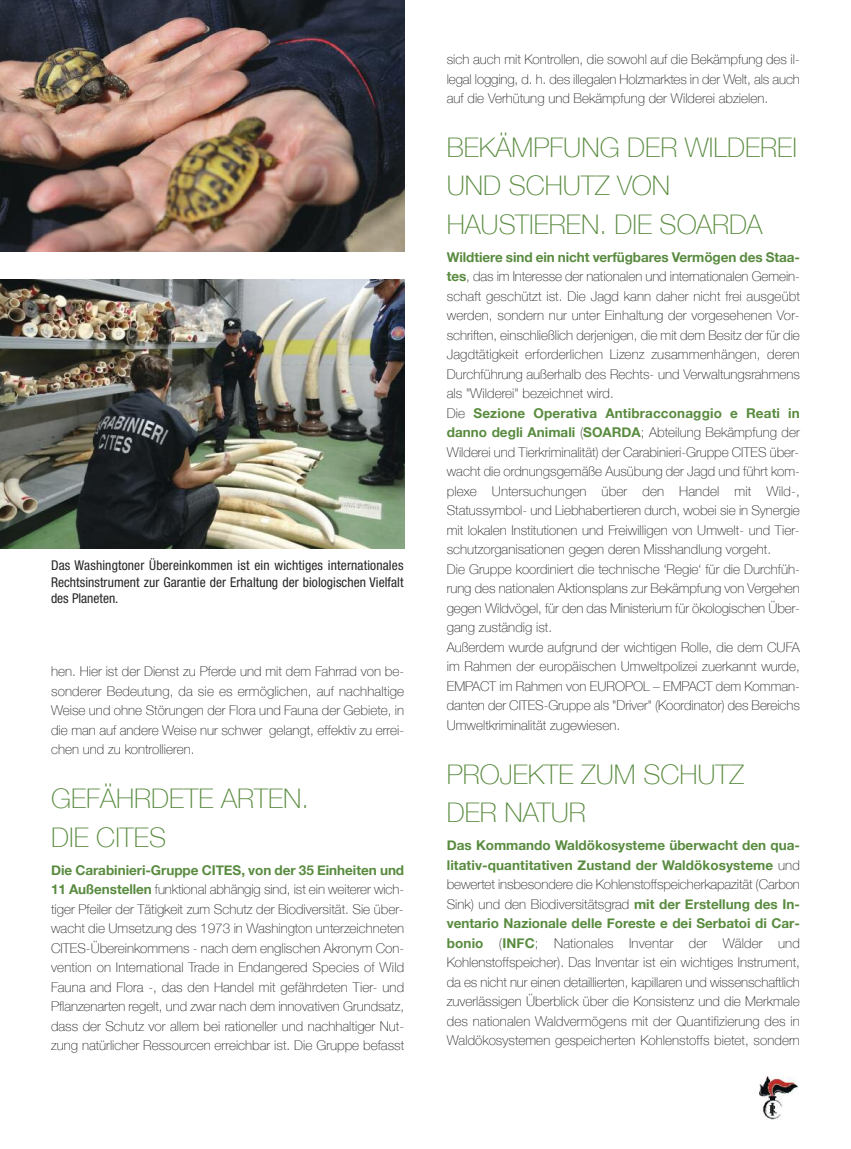
<style>
.page{position:relative;width:851px;height:1149px;background:#fff}
.page>*{position:absolute;margin:0;border:0;box-sizing:border-box;transform-origin:0 0}
.t1{font:100 27px/38.2px "Helvetica Neue";color:#598b3f}
.t2{font:100 13.5px/19.5px "Helvetica Neue";color:#272526;text-align:justify}
.t3{font:condensed 13.5px/16.2px "Helvetica Neue";letter-spacing:.005em;color:#272526;text-align:justify}
.s1{font-weight:700;color:#598b3f}
</style>
<div class="page">
<img style="left:759px;top:1076px;width:39px;height:42px">
<img style="left:0;top:279px;width:404px;height:269px">
<img style="left:0;top:0;width:404px;height:252px">
<p class="t3" style="left:51px;top:558px;width:354px">Das Washingtoner Übereinkommen ist ein wichtiges internationales Rechtsinstrument zur Garantie der Erhaltung der biologischen Vielfalt des Planeten.</p>
<p class="t2" style="left:51px;top:661px;width:354px">hen. Hier ist der Dienst zu Pferde und mit dem Fahrrad von be&shy;sonderer Bedeutung, da sie es ermöglichen, auf nachhaltige Weise und ohne Störungen der Flora und Fauna der Gebiete, in die man auf andere Weise nur schwer gelangt, effektiv zu errei&shy;chen und zu kontrollieren.</p>
<h1 class="t1" style="left:51px;top:778px;width:259px">GEFÄHRDETE ARTEN.<br>DIE CITES</h1>
<p class="t2" style="left:51px;top:859px;width:354px"><span class="s1">Die Carabinieri-Gruppe CITES, von der 35 Einheiten und 11 Außenstellen</span> funktional abhängig sind, ist ein weiterer wich&shy;tiger Pfeiler der Tätigkeit zum Schutz der Biodiversität. Sie über&shy;wacht die Umsetzung des 1973 in Washington unterzeichneten CITES-Übereinkommens - nach dem englischen Akronym Con&shy;vention on International Trade in Endangered Species of Wild Fauna and Flora -, das den Handel mit gefährdeten Tier- und Pflanzenarten regelt, und zwar nach dem innovativen Grundsatz, dass der Schutz vor allem bei rationeller und nachhaltiger Nut&shy;zung natürlicher Ressourcen erreichbar ist. Die Gruppe befasst</p>
<p class="t2" style="left:446px;top:49px;width:354px">sich auch mit Kontrollen, die sowohl auf die Bekämpfung des il&shy;legal logging, d. h. des illegalen Holzmarktes in der Welt, als auch auf die Verhütung und Bekämpfung der Wilderei abzielen.</p>
<h1 class="t1" style="left:446px;top:128px;width:351px">BEKÄMPFUNG DER WILDEREI<br>UND SCHUTZ VON<br>HAUSTIEREN. DIE SOARDA</h1>
<p class="t2" style="left:446px;top:247px;width:354px;text-align:left"><span class="s1">Wildtiere sind ein nicht verfügbares Vermögen des Staa&shy;tes</span>, das im Interesse der nationalen und internationalen Gemein&shy;schaft geschützt ist. Die Jagd kann daher nicht frei ausgeübt werden, sondern nur unter Einhaltung der vorgesehenen Vor&shy;schriften, einschließlich derjenigen, die mit dem Besitz der für die Jagdtätigkeit erforderlichen Lizenz zusammenhängen, deren Durchführung außerhalb des Rechts- und Verwaltungsrahmens als "Wilderei" bezeichnet wird.<br>Die <span class="s1">Sezione Operativa Antibracconaggio e Reati in danno degli Animali</span> (<span class="s1">SOARDA</span>; Abteilung Bekämpfung der Wilderei und Tierkriminalität) der Carabinieri-Gruppe CITES über&shy;wacht die ordnungsgemäße Ausübung der Jagd und führt kom&shy;plexe Untersuchungen über den Handel mit Wild-, Statussymbol- und Liebhabertieren durch, wobei sie in Synergie mit lokalen Institutionen und Freiwilligen von Umwelt- und Tier&shy;schutzorganisationen gegen deren Misshandlung vorgeht.<br>Die Gruppe koordiniert die technische ‘Regie‘ für die Durchfüh&shy;rung des nationalen Aktionsplans zur Bekämpfung von Vergehen gegen Wildvögel, für den das Ministerium für ökologischen Über&shy;gang zuständig ist.<br>Außerdem wurde aufgrund der wichtigen Rolle, die dem CUFA im Rahmen der europäischen Umweltpolizei zuerkannt wurde, EMPACT im Rahmen von EUROPOL – EMPACT dem Komman&shy;danten der CITES-Gruppe als "Driver" (Koordinator) des Bereichs Umweltkriminalität zugewiesen.</p>
<h1 class="t1" style="left:446px;top:754px;width:299px">PROJEKTE ZUM SCHUTZ<br>DER NATUR</h1>
<p class="t2" style="left:446px;top:835px;width:354px"><span class="s1">Das Kommando Waldökosysteme überwacht den qua&shy;litativ-quantitativen Zustand der Waldökosysteme</span> und bewertet insbesondere die Kohlenstoffspeicherkapazität (Carbon Sink) und den Biodiversitätsgrad <span class="s1">mit der Erstellung des In&shy;ventario Nazionale delle Foreste e dei Serbatoi di Car&shy;bonio</span> (<span class="s1">INFC</span>; Nationales Inventar der Wälder und Kohlenstoffspeicher). Das Inventar ist ein wichtiges Instrument, da es nicht nur einen detaillierten, kapillaren und wissenschaftlich zuverlässigen Überblick über die Konsistenz und die Merkmale des nationalen Waldvermögens mit der Quantifizierung des in Waldökosystemen gespeicherten Kohlenstoffs bietet, sondern</p>
</div>
